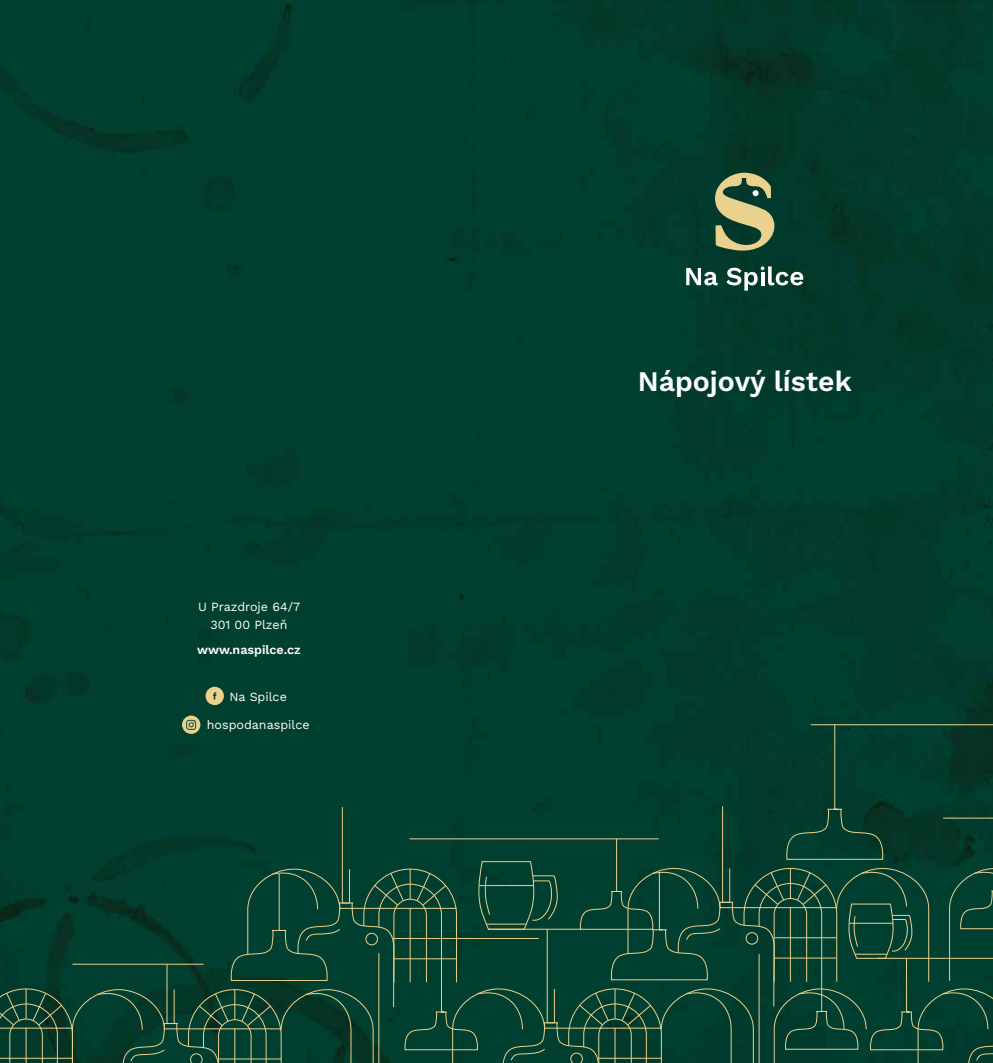
<style>
.page{position:relative;width:993px;height:1063px;background:#fff}
.page>*{position:absolute;margin:0;border:0;box-sizing:border-box;transform-origin:0 0}
.t1{font:600 28.38px "Work Sans";color:#fff}
.t2{font:12.5px/17.5px "Work Sans";color:#fff;text-align:center}
.t3{font:600 12.5px "Work Sans";color:#fff}
</style>
<div class="page">
<div style="left:0;top:0;width:992px;height:716px;background:#013f30"></div>
<svg style="left:686px;top:268px;width:31px;height:17px"></svg>
<svg style="left:726px;top:266px;width:77px;height:25px"></svg>
<svg style="left:711px;top:173px;width:67px;height:80px"></svg>
<svg style="left:205px;top:687px;width:19px;height:18px"></svg>
<svg style="left:0;top:716px;width:992px;height:347px"></svg>
<p class="t2" style="left:198px;top:598px;width:104px">U Prazdroje 64/7<br>301 00 Plzeň</p>
<p class="t3" style="left:197px;top:640px;width:105px">www.naspilce.cz</p>
<p class="t2" style="left:229px;top:687px;width:59px">Na Spilce</p>
<p class="t2" style="left:207px;top:715px;width:104px">hospodanaspilce</p>
<h1 class="t1" style="left:637px;top:360px;width:215px">Nápojový lístek</h1>
</div>
